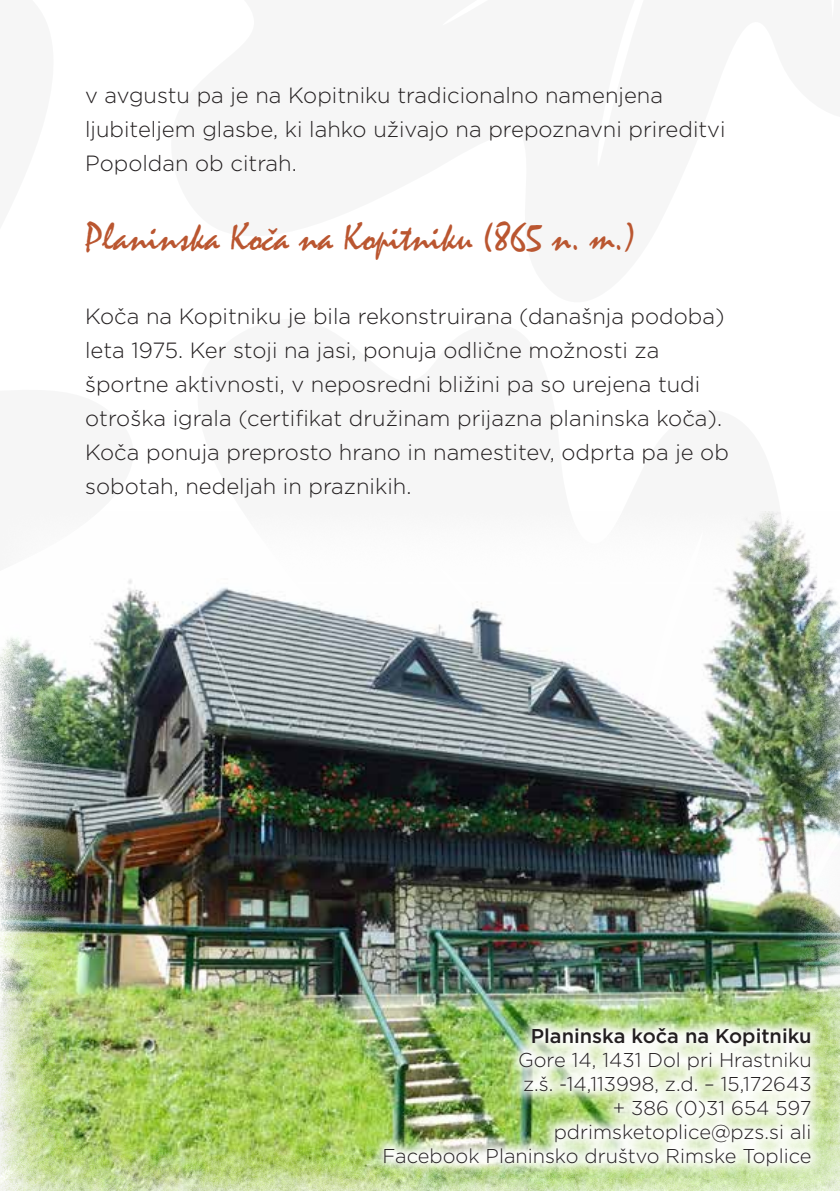
<style>
.page{position:relative;width:840px;height:1191px;background:#fff}
.page>*{position:absolute;margin:0;border:0;box-sizing:border-box;transform-origin:0 0}
.t1{font:40px "Mistral";color:#ba5630}
.t2{font:300 22px/34px "Gotham";color:#231f20}
.t3{font:300 20px/24px "Gotham";color:#231f20;text-align:right}
.t4{font:500 20px "Gotham";color:#231f20}
</style>
<div class="page">
<img style="left:0;top:512px;width:839px;height:679px">
<img style="left:368px;top:1012px;width:457px;height:168px">
<p class="t2" style="left:85px;top:77px;width:641px">v avgustu pa je na Kopitniku tradicionalno namenjena ljubiteljem glasbe, ki lahko uživajo na prepoznavni prireditvi<br>Popoldan ob citrah.</p>
<h1 class="t1" style="left:85px;top:213px;width:551px">Planinska Koča na Kopitniku (865 n. m.)</h1>
<p class="t2" style="left:85px;top:298px;width:645px">Koča na Kopitniku je bila rekonstruirana (današnja podoba) leta 1975. Ker stoji na jasi, ponuja odlične možnosti za športne aktivnosti, v neposredni bližini pa so urejena tudi otroška igrala (certifikat družinam prijazna planinska koča).<br>Koča ponuja preprosto hrano in namestitev, odprta pa je ob sobotah, nedeljah in praznikih.</p>
<p class="t4" style="left:530px;top:1022px;width:282px">Planinska koča na Kopitniku</p>
<p class="t3" style="left:382px;top:1047px;width:430px">Gore 14, 1431 Dol pri Hrastniku<br>z.š. -14,113998, z.d. – 15,172643<br>+ 386 (0)31 654 597 pdrimsketoplice@pzs.si ali<br>Facebook Planinsko društvo Rimske Toplice</p>
</div>
